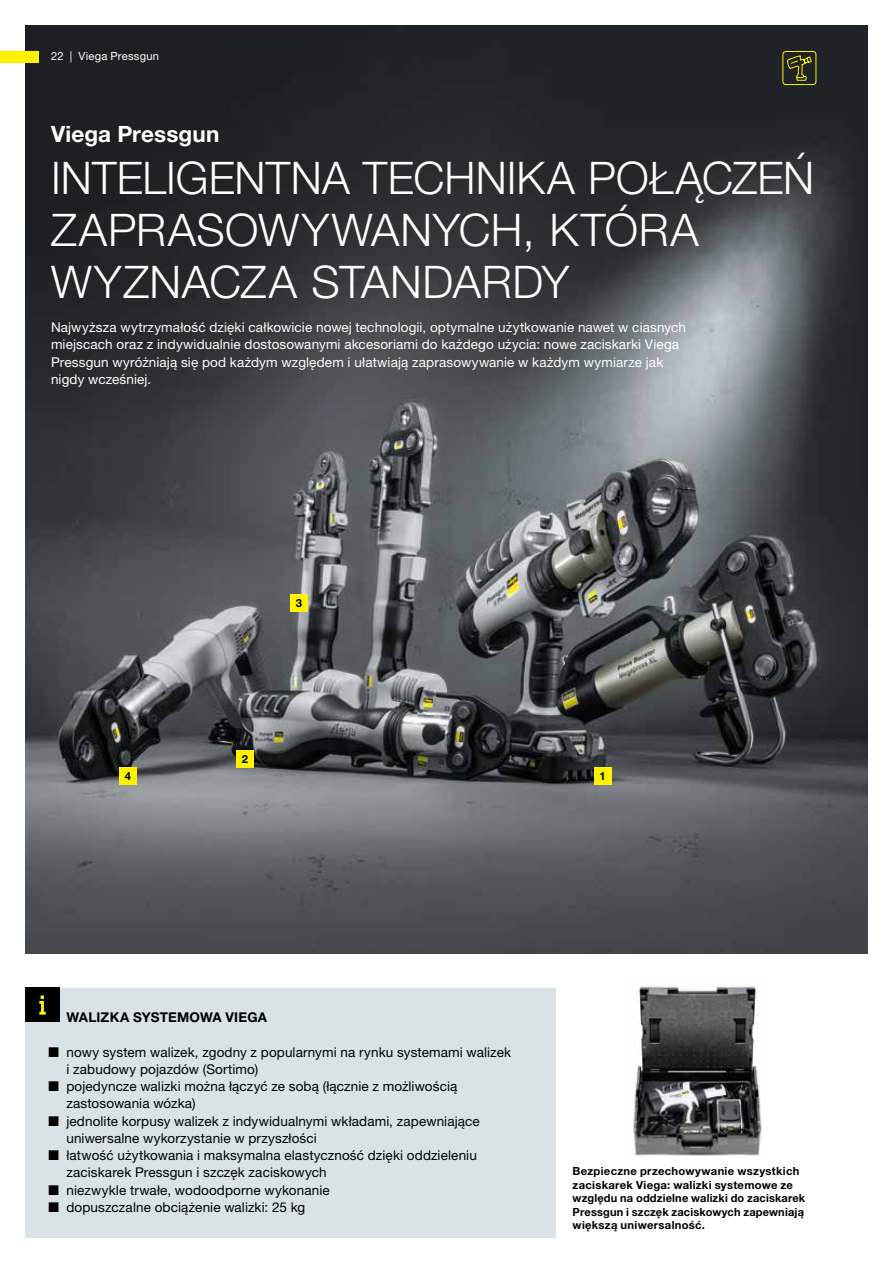
<style>
.page{position:relative;width:893px;height:1263px;background:#fff}
.page>*{position:absolute;margin:0;border:0;box-sizing:border-box;transform-origin:0 0}
.t1{font:45px/51.8px "M Ying Hei PR Cfor Viega W3";letter-spacing:.005em;color:#fff}
.t2{font:22.5px "M Ying Hei PR Cfor Viega W7";letter-spacing:.005em;color:#fff}
.t3{font:13.5px/17.2px "M Ying Hei PR Cfor Viega W4";letter-spacing:.01em;color:#000}
.t4{font:13.5px/17.2px "M Ying Hei PR Cfor Viega W4";letter-spacing:.01em;color:#fff}
.t5{font:13.5px "M Ying Hei PR Cfor Viega W7";letter-spacing:.015em;color:#000}
.t6{font:11.25px/13.5px "M Ying Hei PR Cfor Viega W7";letter-spacing:.02em;color:#000}
.t7{font:11.25px "M Ying Hei PR Cfor Viega W4";letter-spacing:.015em;color:#fff}
</style>
<div class="page">
<img style="left:26px;top:26px;width:841px;height:927px">
<div style="left:594px;top:767px;width:17px;height:17px;background:#fff200"></div>
<div style="left:290px;top:594px;width:18px;height:18px;background:#fff200"></div>
<div style="left:236px;top:750px;width:18px;height:18px;background:#fff200"></div>
<div style="left:26px;top:988px;width:530px;height:249px;background:#d8e2e7"></div>
<div style="left:119px;top:767px;width:18px;height:17px;background:#fff200"></div>
<img style="left:633px;top:986px;width:129px;height:170px">
<div style="left:26px;top:988px;width:34px;height:34px;background:#000"></div>
<svg style="left:39px;top:995px;width:7px;height:19px"></svg>
<div style="left:782px;top:51px;width:34px;height:34px;border:1px solid #fff200;border-radius:3px"></div>
<svg style="left:787px;top:55px;width:25px;height:26px"></svg>
<div style="left:0;top:51px;width:38px;height:11px;background:#fff200"></div>
<p class="t7" style="left:51px;top:49px;width:110px">22 | Viega Pressgun</p>
<h2 class="t2" style="left:51px;top:120px;width:170px">Viega Pressgun</h2>
<h1 class="t1" style="left:51px;top:152px;width:765px">INTELIGENTNA TECHNIKA POŁĄCZEŃ<br>ZAPRASOWYWANYCH, KTÓRA<br>WYZNACZA STANDARDY</h1>
<p class="t4" style="left:51px;top:319px;width:637px">Najwyższa wytrzymałość dzięki całkowicie nowej technologii, optymalne użytkowanie nawet w ciasnych miejscach oraz z indywidualnie dostosowanymi akcesoriami do każdego użycia: nowe zaciskarki Viega Pressgun wyróżniają się pod każdym względem i ułatwiają zaprasowywanie w każdym wymiarze jak nigdy wcześniej.</p>
<p class="t6" style="left:125px;top:769px;width:8px">4</p>
<p class="t6" style="left:296px;top:596px;width:8px">3</p>
<p class="t6" style="left:242px;top:752px;width:8px">2</p>
<p class="t6" style="left:600px;top:769px;width:8px">1</p>
<p class="t5" style="left:66px;top:1009px;width:202px">WALIZKA SYSTEMOWA VIEGA</p>
<p class="t3" style="left:66px;top:1043px;width:446px;text-indent:-18px">■ nowy system walizek, zgodny z popularnymi na rynku systemami walizek i zabudowy pojazdów (Sortimo)</p>
<p class="t3" style="left:66px;top:1078px;width:392px;text-indent:-18px">■ pojedyncze walizki można łączyć ze sobą (łącznie z możliwością zastosowania wózka)</p>
<p class="t3" style="left:66px;top:1112px;width:415px;text-indent:-18px">■ jednolite korpusy walizek z indywidualnymi wkładami, zapewniające uniwersalne wykorzystanie w przyszłości</p>
<p class="t3" style="left:66px;top:1147px;width:412px;text-indent:-18px">■ atwość użytkowania i maksymalna elastyczność dzięki oddzieleniu zaciskarek Pressgun i szczęk zaciskowych</p>
<p class="t3" style="left:49px;top:1181px;width:283px">■ niezwykle trwałe, wodoodporne wykonanie</p>
<p class="t3" style="left:49px;top:1198px;width:258px">■ dopuszczalne obciążenie walizki: 25 kg</p>
<p class="t6" style="left:573px;top:1164px;width:234px">Bezpieczne przechowywanie wszystkich zaciskarek Viega: walizki systemowe ze względu na oddzielne walizki do zaciskarek Pressgun i szczęk zaciskowych zapewniają większą uniwersalność.</p>
</div>
